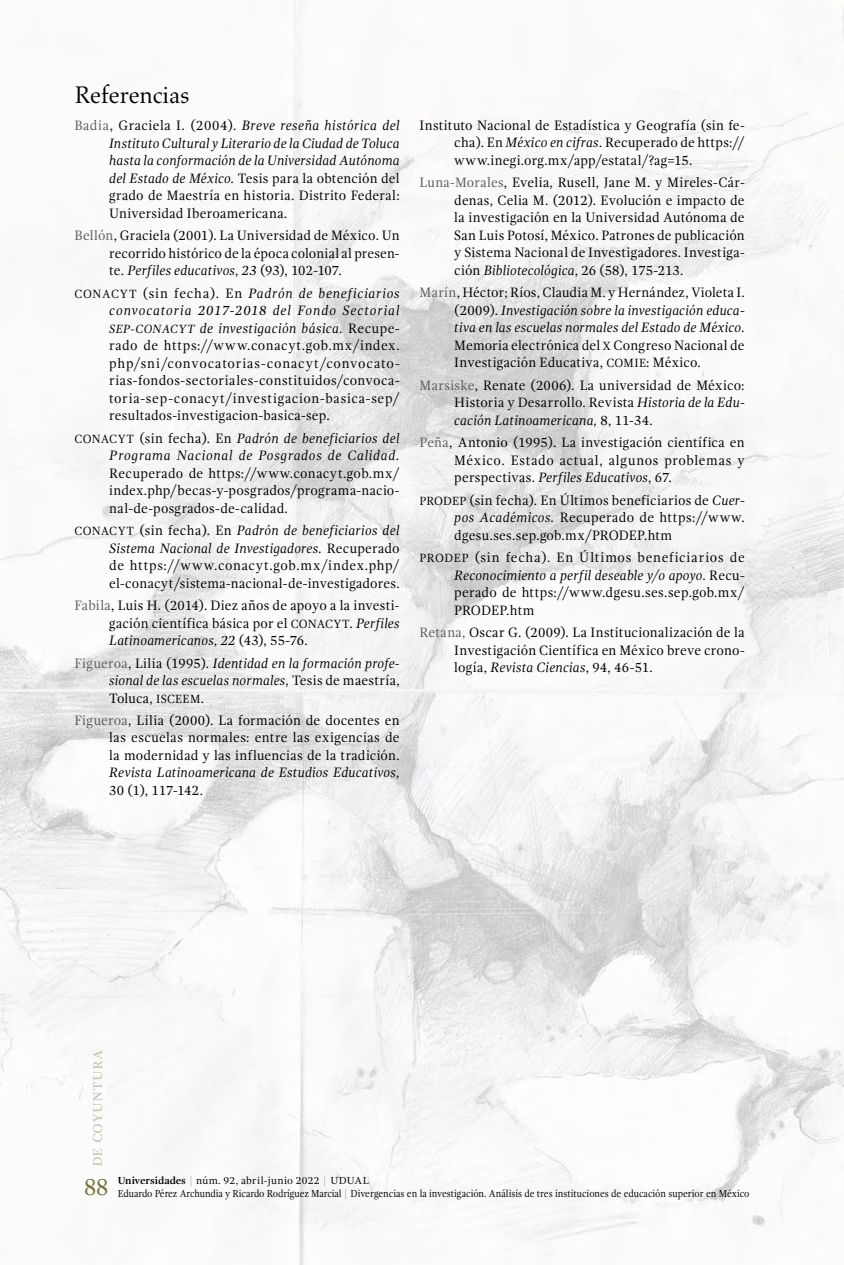
<style>
.page{position:relative;width:844px;height:1265px;background:#fff}
.page>*{position:absolute;margin:0;border:0;box-sizing:border-box;transform-origin:0 0}
.art-subtitulo1{font:24.5px "Aldus LT Std";letter-spacing:-.005em;color:#000}
.t1{font:24.5px "Gandhi Serif";color:#78703c;scale:.9 1}
.t2{font:17.5px "Gandhi Serif";letter-spacing:.015em;color:#c9c6b1}
.art-bibliografia{font:14px/17.5px "Gandhi Serif";letter-spacing:.015em;color:#000;text-align:justify;scale:.95 1}
.art-bibliografia-2{font:italic 14px/17.5px "Gandhi Serif";letter-spacing:.01em;color:#000;text-align:justify;scale:.95 1}
.mar-autores-izq{font:10.5px "Gandhi Serif";letter-spacing:-.01em;color:#000;scale:.9 1}
.mar-universidades_iz{font:10.5px "Gandhi Serif";letter-spacing:.025em;color:#000}
.s1{font-style:normal;color:#585e5c}
.s2{font-style:normal}
.s3{color:#585e5c}
.s4{font-style:italic}
.s5{font-size:12.25px}
.s6{font-style:italic;font-size:12.25px}
.s7{font-style:normal;font-size:12.25px}
.s8{font-weight:700}
.s9{color:#aea98a}
</style>
<div class="page">
<img style="left:0;top:0;width:843px;height:1265px">
<p class="art-subtitulo1" style="left:74px;top:81px;width:117px">Referencias</p>
<p class="art-bibliografia-2" style="left:109px;top:117px;width:307px;text-indent:-35px"><span class="s1">Badia</span><span class="s2">, Graciela I. (2004).</span> Breve reseña histórica del Instituto Cultural y Literario de la Ciudad de Toluca hasta la conformación de la Universidad Autónoma del Estado de México. <span class="s2">Tesis para la obtención del grado de Maestría en historia. Distrito Federal:<br>Universidad Iberoamericana.</span></p>
<p class="art-bibliografia" style="left:109px;top:227px;width:307px;text-indent:-35px"><span class="s3">Bellón</span>, Graciela (2001). La Universidad de México. Un recorrido histórico de la época colonial al presen&shy;te. <span class="s4">Perfiles educativos, 23</span> (93), 102-107.</p>
<p class="art-bibliografia" style="left:109px;top:284px;width:307px;text-indent:-35px"><span class="s5">CONACYT</span> (sin fecha). En <span class="s4">Padrón de beneficiarios convocatoria 2017-2018 del Fondo Sectorial </span><span class="s6">SEP-CONACYT</span> <span class="s4">de investigación básica.</span> Recupe&shy;rado de https://www.conacyt.gob.mx/index. php/sni/convocatorias-conacyt/convocato&shy;rias-fondos-sectoriales-constituidos/convoca&shy;toria-sep-conacyt/investigacion-basica-sep/ resultados-investigacion-basica-sep.</p>
<p class="art-bibliografia" style="left:109px;top:429px;width:307px;text-indent:-35px"><span class="s5">CONACYT</span> (sin fecha). En <span class="s4">Padrón de beneficiarios del Programa Nacional de Posgrados de Calidad.<br></span>Recuperado de https://www.conacyt.gob.mx/ index.php/becas-y-posgrados/programa-nacio&shy;nal-de-posgrados-de-calidad.</p>
<p class="art-bibliografia" style="left:109px;top:522px;width:307px;text-indent:-35px"><span class="s5">CONACYT</span> (sin fecha). En <span class="s4">Padrón de beneficiarios del Sistema Nacional de Investigadores.</span> Recuperado de https://www.conacyt.gob.mx/index.php/ el-conacyt/sistema-nacional-de-investigadores.</p>
<p class="art-bibliografia" style="left:109px;top:597px;width:307px;text-indent:-35px"><span class="s3">Fabila</span>, Luis H. (2014). Diez años de apoyo a la investi&shy;gación científica básica por el <span class="s5">CONACYT</span>. <span class="s4">Perfiles Latinoamericanos, 22</span> (43), 55-76.</p>
<p class="art-bibliografia-2" style="left:109px;top:654px;width:307px;text-indent:-35px"><span class="s1">Figueroa</span><span class="s2">, Lilia (1995).</span> Identidad en la formación profe&shy;sional de las escuelas normales, <span class="s2">Tesis de maestría, Toluca,</span> <span class="s7">ISCEEM</span><span class="s2">.</span></p>
<p class="art-bibliografia" style="left:109px;top:712px;width:307px;text-indent:-35px"><span class="s3">Figueroa</span>, Lilia (2000). La formación de docentes en las escuelas normales: entre las exigencias de la modernidad y las influencias de la tradición.<br><span class="s4">Revista Latinoamericana de Estudios Educativos, </span>30 (1), 117-142.</p>
<p class="art-bibliografia" style="left:454px;top:116px;width:307px;text-indent:-35px">Instituto Nacional de Estadística y Geografía (sin fe&shy;cha). En <span class="s4">México en cifras.</span> Recuperado de https:// www.inegi.org.mx/app/estatal/?ag=15.</p>
<p class="art-bibliografia" style="left:454px;top:174px;width:307px;text-indent:-35px"><span class="s3">Luna-Morales</span>, Evelia, Rusell, Jane M. y Mireles-Cár&shy;denas, Celia M. (2012). Evolución e impacto de la investigación en la Universidad Autónoma de San Luis Potosí, México. Patrones de publicación y Sistema Nacional de Investigadores. Investiga&shy;ción <span class="s4">Bibliotecológica</span>, 26 (58), 175-213.</p>
<p class="art-bibliografia" style="left:454px;top:284px;width:307px;text-indent:-35px"><span class="s3">Marín</span>, Héctor; Ríos, Claudia M. y Hernández, Violeta I. (2009). <span class="s4">Investigación sobre la investigación educa&shy;tiva en las escuelas normales del Estado de México.<br></span>Memoria electrónica del <span class="s5">X</span> Congreso Nacional de Investigación Educativa, <span class="s5">COMIE</span>: México.</p>
<p class="art-bibliografia" style="left:454px;top:376px;width:307px;text-indent:-35px"><span class="s3">Marsiske</span>, Renate (2006). La universidad de México:<br>Historia y Desarrollo. Revista <span class="s4">Historia de la Edu&shy;cación Latinoamericana,</span> 8, 11-34.</p>
<p class="art-bibliografia" style="left:454px;top:434px;width:307px;text-indent:-35px"><span class="s3">Peña</span>, Antonio (1995). La investigación científica en México. Estado actual, algunos problemas y perspectivas. <span class="s4">Perfiles Educativos</span>, 67.</p>
<p class="art-bibliografia" style="left:454px;top:491px;width:307px;text-indent:-35px"><span class="s5">PRODEP</span> (sin fecha). En Últimos beneficiarios de <span class="s4">Cuer&shy;pos Académicos.</span> Recuperado de https://www. dgesu.ses.sep.gob.mx/PRODEP.htm</p>
<p class="art-bibliografia" style="left:454px;top:549px;width:307px;text-indent:-35px"><span class="s5">PRODEP</span> (sin fecha). En Últimos beneficiarios de <span class="s4">Reconocimiento a perfil deseable y/o apoyo</span>. Recu&shy;perado de https://www.dgesu.ses.sep.gob.mx/ PRODEP.htm</p>
<p class="art-bibliografia" style="left:454px;top:624px;width:307px;text-indent:-35px"><span class="s3">Retana,</span> Oscar G. (2009). La Institucionalización de la Investigación Científica en México breve crono&shy;logía, <span class="s4">Revista Ciencias</span>, 94, 46-51.</p>
<p class="t2" style="left:86px;top:1167px;width:120px;rotate:-90deg">de coyuntura</p>
<h1 class="t1" style="left:84px;top:1173px;width:28px">88</h1>
<p class="mar-universidades_iz" style="left:118px;top:1175px;width:253px"><span class="s8">Universidades</span> <span class="s9">|</span> núm. 92, abril-junio 2022 <span class="s9">|</span> UDUAL</p>
<p class="mar-autores-izq" style="left:118px;top:1187px;width:703px">Eduardo Pérez Archundia y Ricardo Rodríguez Marcial <span class="s9">|</span> Divergencias en la investigación. Análisis de tres instituciones de educación superior en México</p>
</div>
